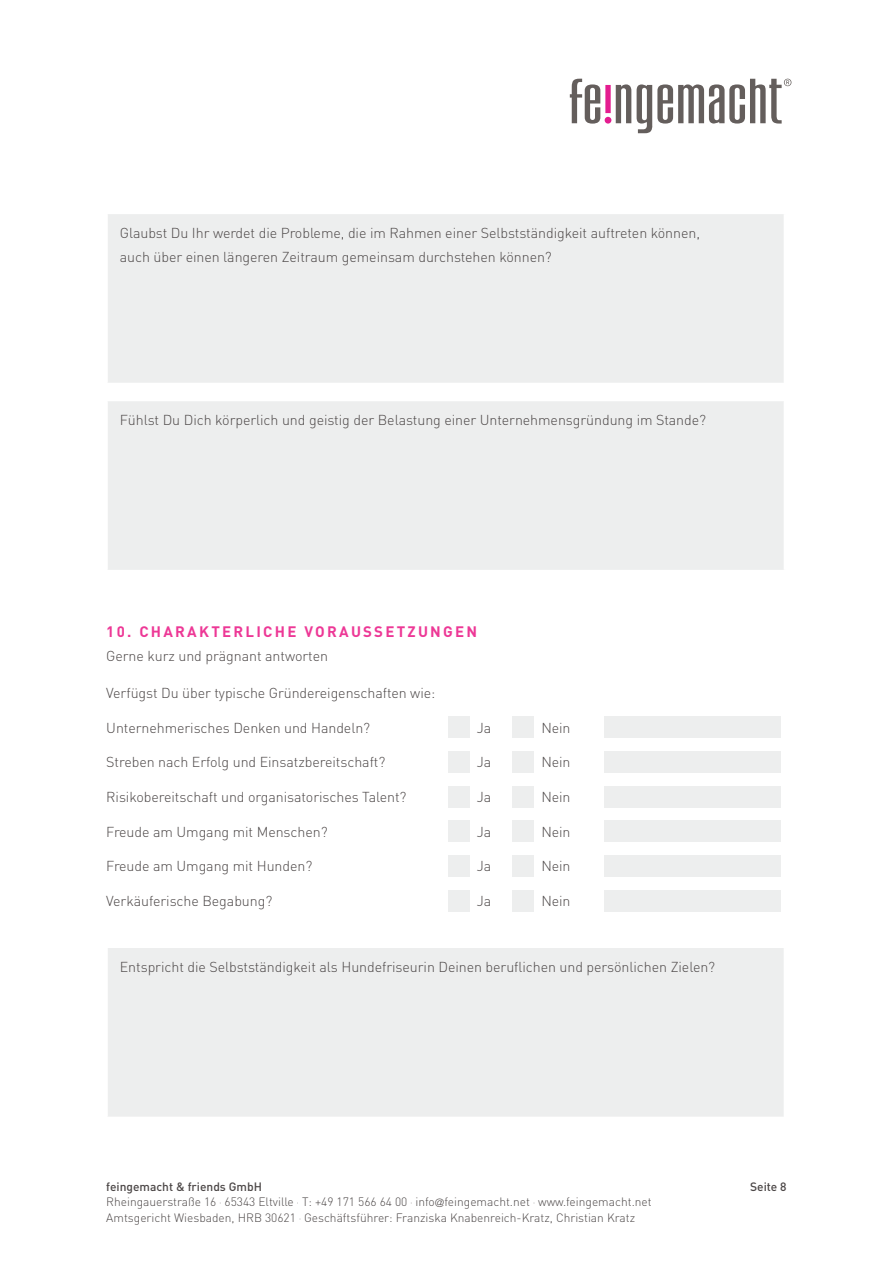
<style>
.page{position:relative;width:893px;height:1263px;background:#fff}
.page>*{position:absolute;margin:0;border:0;box-sizing:border-box;transform-origin:0 0}
.t1{font:700 15px "DIN";letter-spacing:.15em;color:#ed3896}
.t2{font:300 14.25px/24px "DIN";letter-spacing:-.005em;color:#4c4747}
.t3{font:300 12px/15.8px "DIN";color:#4c4747}
.t4{font:500 12px "DIN";color:#4c4747}
.s1{font-weight:500}
.s2{font-size:7.5px}
.s3{font-family:"Frutiger";font-stretch:condensed}
</style>
<div class="page">
<svg style="left:570px;top:79px;width:30px;height:45px"></svg>
<svg style="left:616px;top:84px;width:15px;height:39px"></svg>
<div style="left:605px;top:85px;width:6px;height:28px;background:#e41d90"></div>
<div style="left:605px;top:117px;width:6px;height:7px;background:#e41d90;border-radius:50%"></div>
<svg style="left:637px;top:79px;width:154px;height:54px"></svg>
<div style="left:108px;top:214px;width:676px;height:356px;background:#edeeee"></div>
<div style="left:107px;top:383px;width:678px;height:17px;background:#fff"></div>
<hr style="left:106px;top:400px;width:678px;height:1px;background:#fff">
<div style="left:448px;top:717px;width:22px;height:21px;background:#edeeee"></div>
<div style="left:513px;top:717px;width:21px;height:21px;background:#edeeee"></div>
<div style="left:604px;top:717px;width:177px;height:21px;background:#edeeee"></div>
<div style="left:448px;top:751px;width:22px;height:22px;background:#edeeee"></div>
<div style="left:513px;top:751px;width:21px;height:22px;background:#edeeee"></div>
<div style="left:604px;top:751px;width:177px;height:22px;background:#edeeee"></div>
<div style="left:448px;top:786px;width:22px;height:21px;background:#edeeee"></div>
<div style="left:513px;top:786px;width:21px;height:21px;background:#edeeee"></div>
<div style="left:604px;top:786px;width:177px;height:21px;background:#edeeee"></div>
<div style="left:448px;top:821px;width:22px;height:21px;background:#edeeee"></div>
<div style="left:513px;top:821px;width:21px;height:21px;background:#edeeee"></div>
<div style="left:604px;top:821px;width:177px;height:21px;background:#edeeee"></div>
<div style="left:448px;top:855px;width:22px;height:21px;background:#edeeee"></div>
<div style="left:513px;top:855px;width:21px;height:21px;background:#edeeee"></div>
<div style="left:604px;top:855px;width:177px;height:21px;background:#edeeee"></div>
<div style="left:448px;top:890px;width:22px;height:21px;background:#edeeee"></div>
<div style="left:513px;top:890px;width:21px;height:21px;background:#edeeee"></div>
<div style="left:604px;top:890px;width:177px;height:21px;background:#edeeee"></div>
<div style="left:107px;top:947px;width:678px;height:170px;background:#edeeee"></div>
<hr style="left:106px;top:946px;width:681px;height:2px;background:#fff">
<hr style="left:106px;top:948px;width:2px;height:169px;background:#fff">
<hr style="left:784px;top:948px;width:3px;height:169px;background:#fff">
<p class="t2" style="left:120px;top:220px;width:582px">Glaubst Du Ihr werdet die Probleme, die im Rahmen einer Selbstständigkeit auftreten können, auch über einen längeren Zeitraum gemeinsam durchstehen können?</p>
<p class="t2" style="left:120px;top:407px;width:588px">Fühlst Du Dich körperlich und geistig der Belastung einer Unternehmensgründung im Stande?</p>
<p class="t1" style="left:106px;top:622px;width:372px">10. CHARAKTERLICHE VORAUSSETZUNGE N</p>
<p class="t2" style="left:106px;top:644px;width:223px">Gerne kurz und prägnant antworten</p>
<p class="t2" style="left:106px;top:681px;width:331px">Verfügst Du über typische Gründereigenschaften wie:</p>
<p class="t2" style="left:106px;top:715px;width:265px">Unternehmerisches Denken und Handeln?</p>
<p class="t2" style="left:477px;top:715px;width:16px">Ja</p>
<p class="t2" style="left:541px;top:715px;width:31px">Nein</p>
<p class="t2" style="left:106px;top:750px;width:281px">Streben nach Erfolg und Einsatzbereitschaft?</p>
<p class="t2" style="left:477px;top:750px;width:16px">Ja</p>
<p class="t2" style="left:541px;top:750px;width:31px">Nein</p>
<p class="t2" style="left:106px;top:785px;width:302px">Risikobereitschaft und organisatorisches Talent?</p>
<p class="t2" style="left:477px;top:785px;width:16px">Ja</p>
<p class="t2" style="left:541px;top:785px;width:31px">Nein</p>
<p class="t2" style="left:106px;top:819px;width:223px">Freude am Umgang mit Menschen?</p>
<p class="t2" style="left:477px;top:819px;width:16px">Ja</p>
<p class="t2" style="left:541px;top:819px;width:31px">Nein</p>
<p class="t2" style="left:106px;top:854px;width:207px">Freude am Umgang mit Hunden?</p>
<p class="t2" style="left:477px;top:854px;width:16px">Ja</p>
<p class="t2" style="left:541px;top:854px;width:31px">Nein</p>
<p class="t2" style="left:106px;top:889px;width:168px">Verkäuferische Begabung?</p>
<p class="t2" style="left:477px;top:889px;width:16px">Ja</p>
<p class="t2" style="left:541px;top:889px;width:31px">Nein</p>
<p class="t2" style="left:120px;top:954px;width:597px">Entspricht die Selbstständigkeit als Hundefriseurin Deinen beruflichen und persönlichen Zielen?</p>
<p class="t3" style="left:106px;top:1178px;width:547px"><span class="s1">feingemacht &amp; friends GmbH<br></span>Rheingauerstraße 16 <span class="s2">·</span> 65343 Eltville <span class="s2">·</span> T: +49 171 566 64 00 <span class="s2">·</span> info<span class="s3">@</span>feingemacht.net <span class="s2">·</span> www.feingemacht.net<br>Amtsgericht Wiesbaden, HRB 30621 <span class="s2">·</span> Geschäftsführer: Franziska Knabenreich-Kratz, Christian Kratz</p>
<p class="t4" style="left:750px;top:1178px;width:38px">Seite 8</p>
</div>
